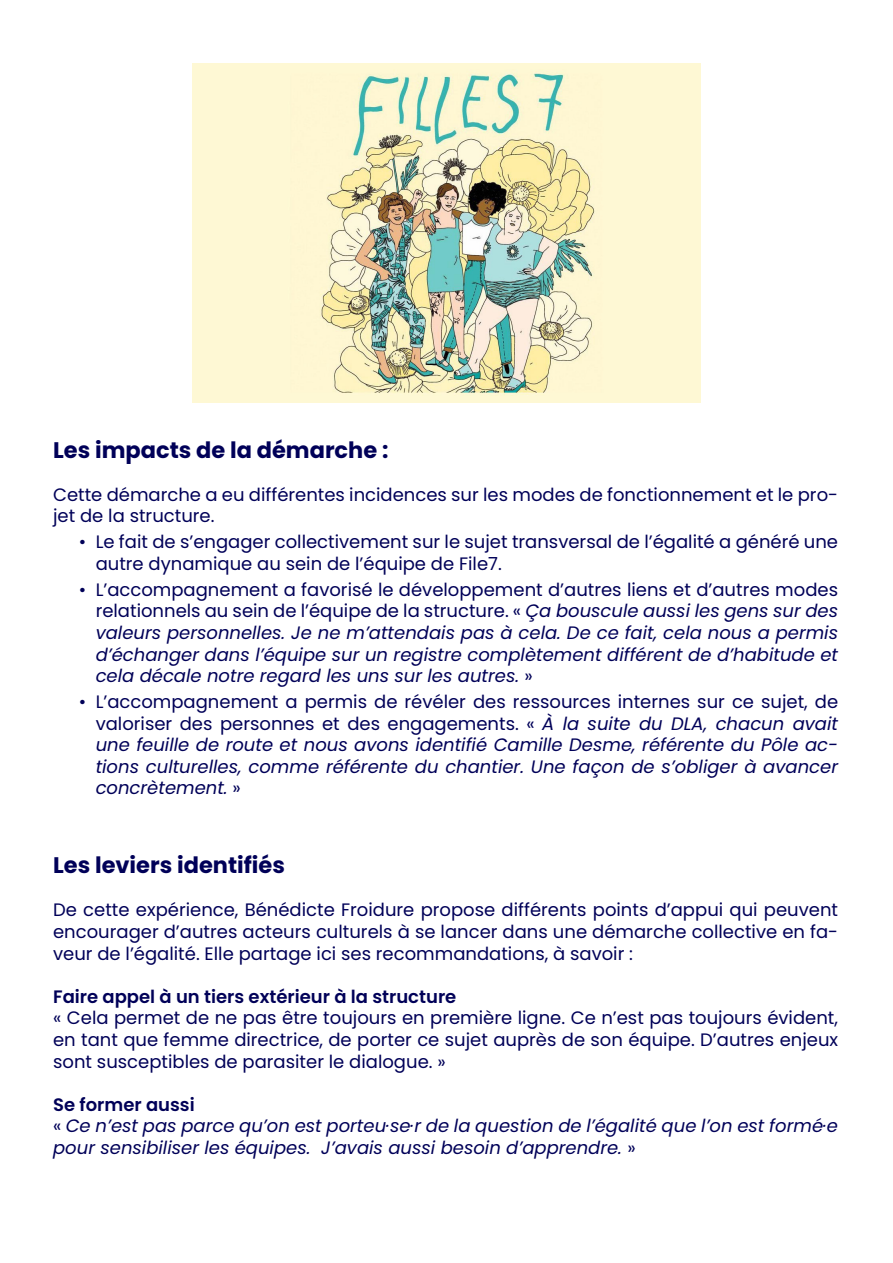
<style>
.page{position:relative;width:893px;height:1263px;background:#fff}
.page>*{position:absolute;margin:0;border:0;box-sizing:border-box;transform-origin:0 0}
.t1{font:700 22.5px "Poppins";color:#000058}
.t2{font:italic 18px/21.6px "Poppins";color:#000058;text-align:justify}
.t3{font:18px/21.6px "Poppins";color:#000058}
.t4{font:600 18px "Poppins";color:#000058}
.s1{font-style:normal}
</style>
<div class="page">
<img style="left:193px;top:64px;width:507px;height:338px">
<p class="t1" style="left:53px;top:437px;width:337px">Les impacts de la démarche :</p>
<p class="t3" style="left:53px;top:484px;width:786px">Cette démarche a eu différentes incidences sur les modes de fonctionnement et le pro&shy;jet de la structure.</p>
<p class="t3" style="left:96px;top:531px;width:744px;text-indent:-17px">• Le fait de s’engager collectivement sur le sujet transversal de l’égalité a généré une autre dynamique au sein de l’équipe de File7.</p>
<p class="t2" style="left:96px;top:579px;width:744px;text-indent:-17px"><span class="s1">• L’accompagnement a favorisé le développement d’autres liens et d’autres modes relationnels au sein de l’équipe de la structure. «</span> Ça bouscule aussi les gens sur des valeurs personnelles. Je ne m’attendais pas à cela. De ce fait, cela nous a permis d’échanger dans l’équipe sur un registre complètement différent de d’habitude et cela décale notre regard les uns sur les autres. <span class="s1">»</span></p>
<p class="t2" style="left:96px;top:691px;width:744px;text-indent:-17px"><span class="s1">• L’accompagnement a permis de révéler des ressources internes sur ce sujet, de valoriser des personnes et des engagements. «</span> À la suite du DLA, chacun avait une feuille de route et nous avons identifié Camille Desme, référente du Pôle ac&shy;tions culturelles, comme référente du chantier. Une façon de s’obliger à avancer concrètement. <span class="s1">»</span></p>
<p class="t1" style="left:53px;top:852px;width:233px">Les leviers identifiés</p>
<p class="t3" style="left:53px;top:899px;width:786px;text-align:justify">De cette expérience, Bénédicte Froidure propose différents points d’appui qui peuvent encourager d’autres acteurs culturels à se lancer dans une démarche collective en fa&shy;veur de l’égalité. Elle partage ici ses recommandations, à savoir :</p>
<p class="t4" style="left:53px;top:986px;width:405px">Faire appel à un tiers extérieur à la structure</p>
<p class="t3" style="left:53px;top:1007px;width:786px;text-align:justify">« Cela permet de ne pas être toujours en première ligne. Ce n’est pas toujours évident, en tant que femme directrice, de porter ce sujet auprès de son équipe. D’autres enjeux sont susceptibles de parasiter le dialogue. »</p>
<p class="t4" style="left:53px;top:1094px;width:143px">Se former aussi</p>
<p class="t2" style="left:53px;top:1115px;width:786px"><span class="s1">«</span> Ce n’est pas parce qu’on est porteu·se·r de la question de l’égalité que l’on est formé·e pour sensibiliser les équipes. J’avais aussi besoin d’apprendre. <span class="s1">»</span></p>
</div>
